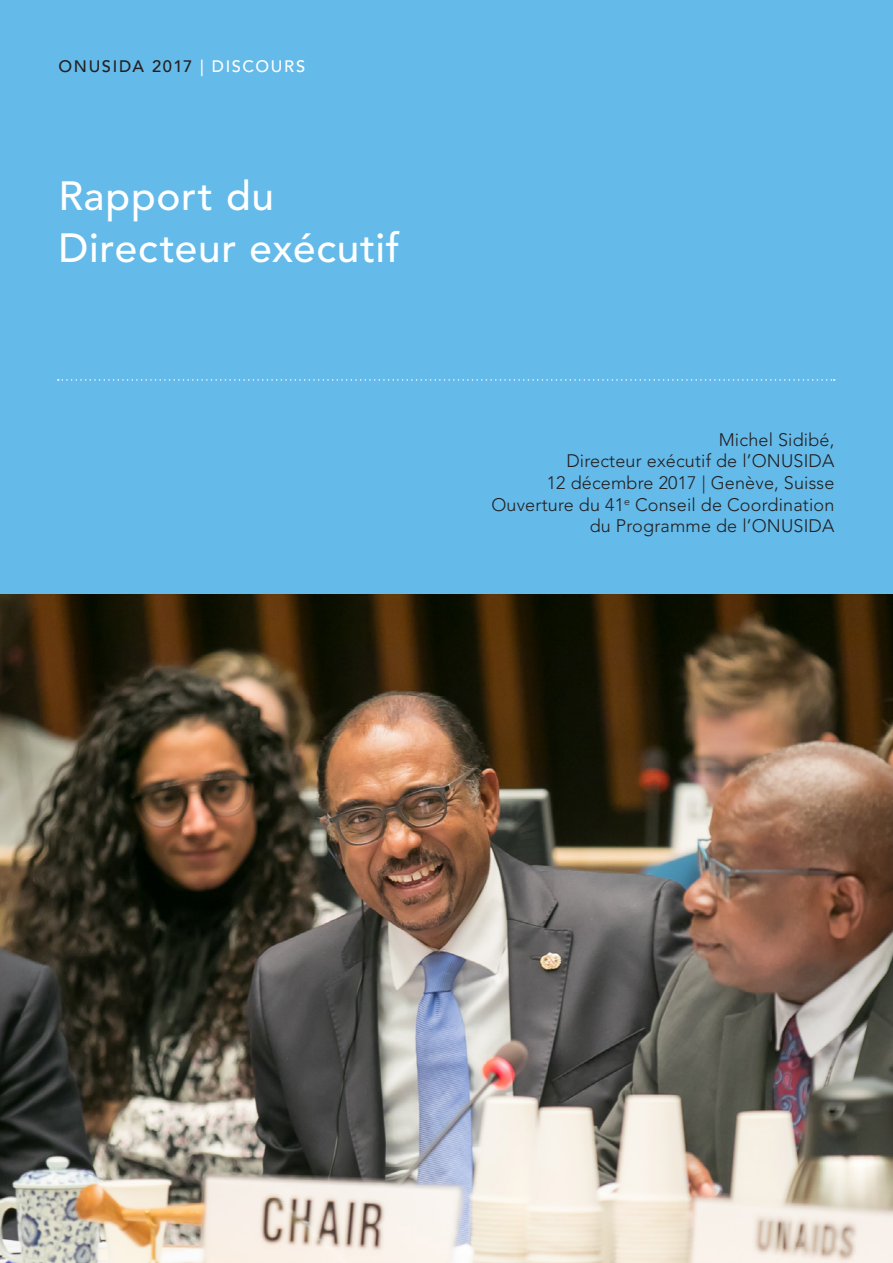
<style>
.page{position:relative;width:893px;height:1263px;background:#fff}
.page>*{position:absolute;margin:0;border:0;box-sizing:border-box;transform-origin:0 0}
.t1{font:500 40.5px/52.5px "Avenir";letter-spacing:.02em;color:#fff}
.t2{font:300 18px/21.6px "Avenir";letter-spacing:.01em;color:#231f20;text-align:right}
.t3{font:500 16.5px "Avenir";letter-spacing:.1em;color:#231f20}
.s1{color:#fff}
</style>
<div class="page">
<div style="left:0;top:0;width:893px;height:600px;background:#64bae9"></div>
<svg style="left:58px;top:379px;width:777px;height:2px"></svg>
<img style="left:0;top:595px;width:893px;height:668px">
<p class="t3" style="left:58px;top:57px;width:248px">ONUSIDA 2017 <span class="s1">| DISCOURS</span></p>
<h1 class="t1" style="left:58px;top:170px;width:343px">Rapport du<br>Directeur exécutif</h1>
<p class="t2" style="left:491px;top:429px;width:345px">Michel Sidibé,<br>Directeur exécutif de l’ONUSIDA<br>12 décembre 2017 | Genève, Suisse<br>Ouverture du 41<sup>e</sup> Conseil de Coordination du Programme de l’ONUSIDA</p>
</div>
